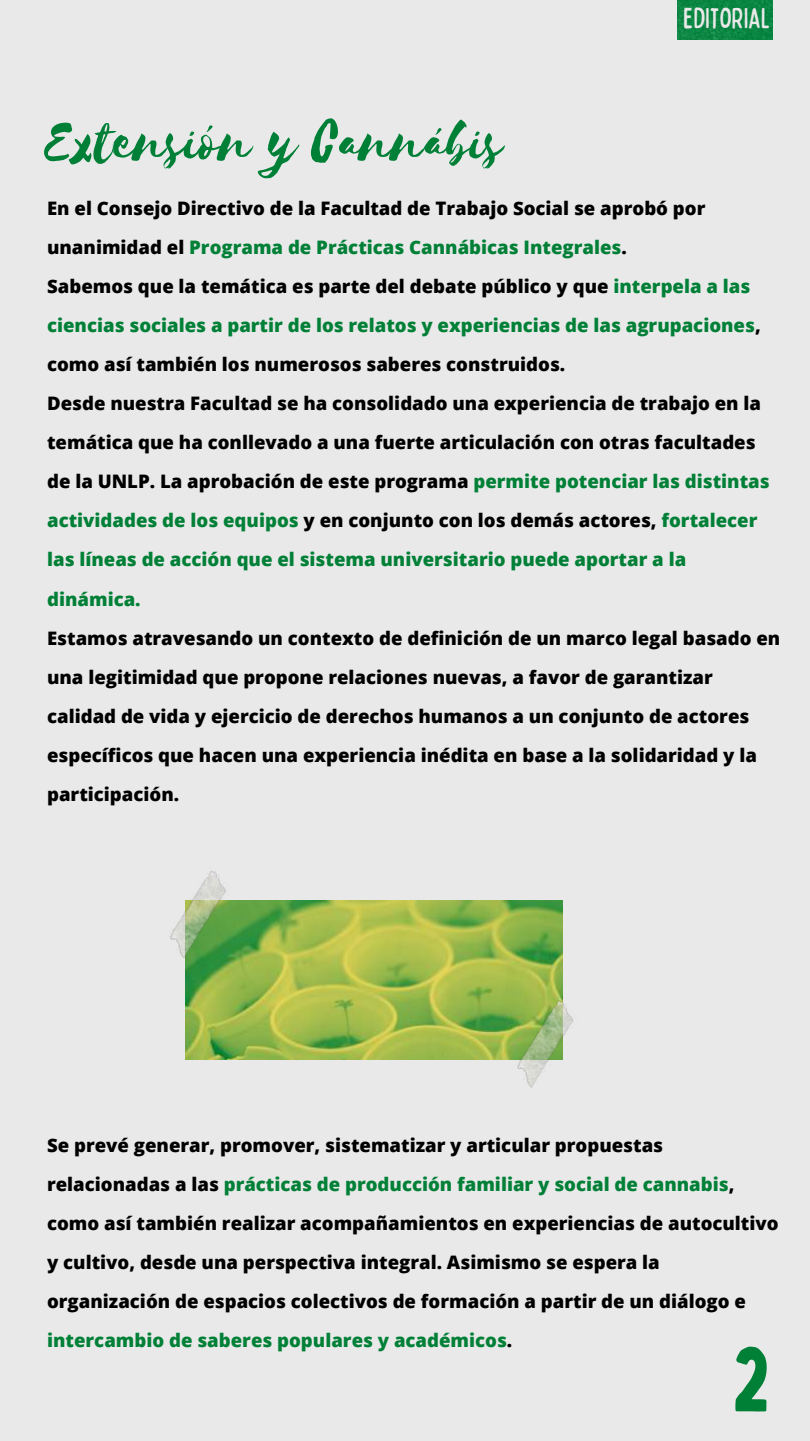
<style>
.page{position:relative;width:810px;height:1441px;background:#fff}
.page>*{position:absolute;margin:0;border:0;box-sizing:border-box;transform-origin:0 0}
.t1{font:90px "Bobby Jones";color:#008037}
.t2{font:64.8px "Selima";color:#008037}
.t3{font:condensed 29.1px "Bobby Jones Soft";color:#e9e9e9}
.t4{font:800 18.6px/39px "Open Sans";color:#000}
.s1{color:#008037}
</style>
<div class="page">
<div style="left:0;top:0;width:810px;height:1440px;background:#e9e9e9"></div>
<img style="left:677px;top:0;width:95px;height:40px">
<img style="left:185px;top:900px;width:377px;height:158px">
<img style="left:170px;top:871px;width:71px;height:88px">
<img style="left:503px;top:996px;width:71px;height:92px">
<h2 class="t2" style="left:46px;top:106px;width:459px">Extensión y Cannábis</h2>
<h3 class="t3" style="left:683px;top:-1px;width:89px">EDITORIAL</h3>
<p class="t4" style="left:47px;top:188px;width:724px">En el Consejo Directivo de la Facultad de Trabajo Social se aprobó por unanimidad el <span class="s1">Programa de Prácticas Cannábicas Integrales</span>.<br>Sabemos que la temática es parte del debate público y que <span class="s1">interpela a las ciencias sociales a partir de los relatos y experiencias de las agrupaciones</span>, como así también los numerosos saberes construidos.<br>Desde nuestra Facultad se ha consolidado una experiencia de trabajo en la temática que ha conllevado a una fuerte articulación con otras facultades de la UNLP. La aprobación de este programa <span class="s1">permite potenciar las distintas actividades de los equipos</span> y en conjunto con los demás actores, <span class="s1">fortalecer las líneas de acción que el sistema universitario puede aportar a la dinámica.</span></p>
<p class="t4" style="left:47px;top:617px;width:735px">Estamos atravesando un contexto de definición de un marco legal basado en una legitimidad que propone relaciones nuevas, a favor de garantizar calidad de vida y ejercicio de derechos humanos a un conjunto de actores específicos que hacen una experiencia inédita en base a la solidaridad y la participación.</p>
<p class="t4" style="left:47px;top:1124px;width:733px">Se prevé generar, promover, sistematizar y articular propuestas relacionadas a las <span class="s1">prácticas de producción familiar y social de cannabis</span>, como así también realizar acompañamientos en experiencias de autocultivo y cultivo, desde una perspectiva integral. Asimismo se espera la organización de espacios colectivos de formación a partir de un diálogo e <span class="s1">intercambio de saberes populares y académicos</span>.</p>
<h1 class="t1" style="left:732px;top:1322px;width:40px">2</h1>
</div>
